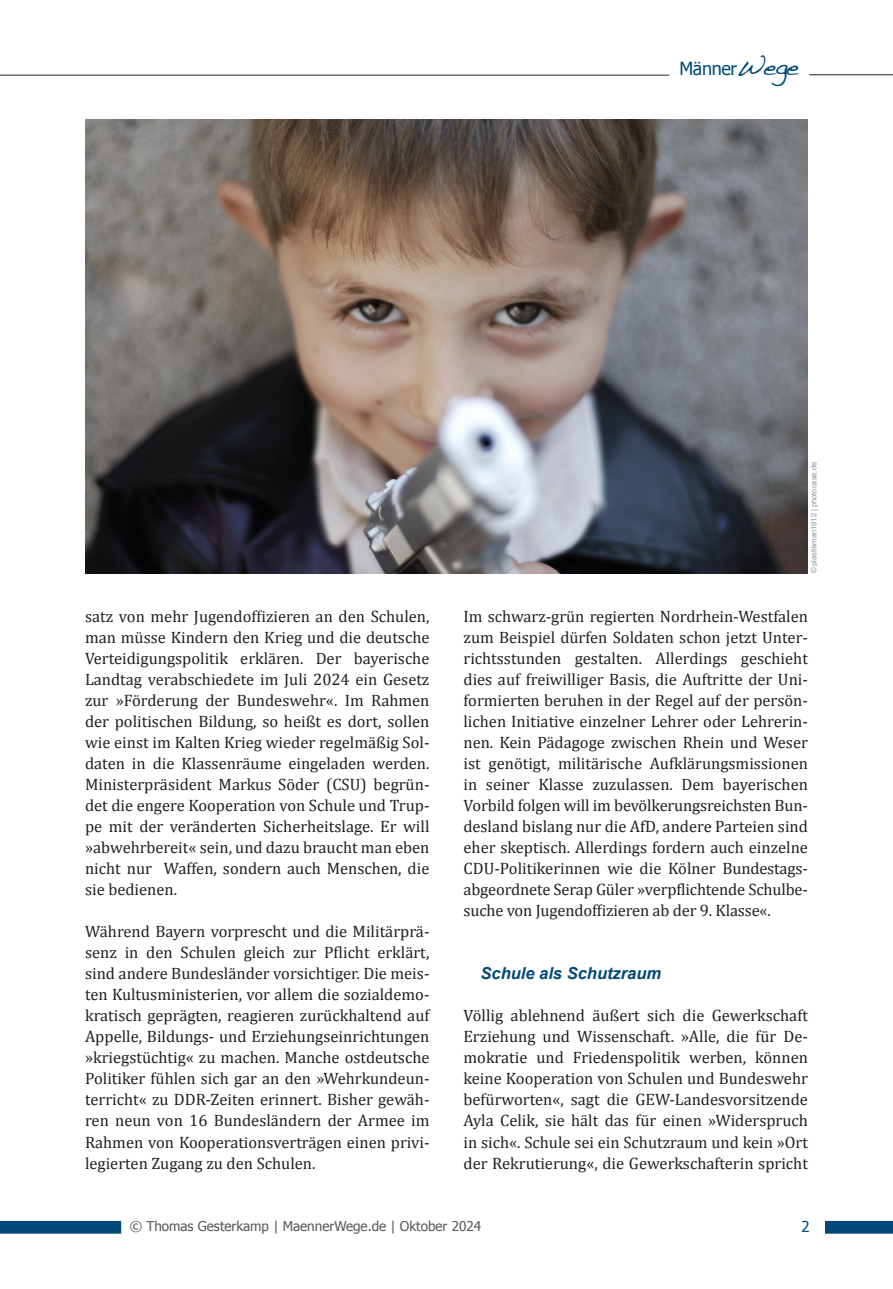
<style>
.page{position:relative;width:893px;height:1289px;background:#fff}
.page>*{position:absolute;margin:0;border:0;box-sizing:border-box;transform-origin:0 0}
.t1{font:18px "Tahoma";letter-spacing:-.02em;color:#004979}
.Lauftext_Cambria{font:16.5px/21px "Cambria";color:#231f20;text-align:justify}
.Zwi_Ü{font:italic 700 16.5px "Arial";color:#004979}
.t2{font:15px "Tahoma";color:#004979}
.t3{font:13.5px "Tahoma";color:#57585a}
.Bildautor{font:7.5px "Arial";color:#939598}
.s1{font-family:"Handwriting Dakota";font-size:27px}
</style>
<div class="page">
<svg style="left:0;top:1220px;width:121px;height:13px;background:#125682"></svg>
<svg style="left:825px;top:1220px;width:68px;height:13px"></svg>
<hr style="left:809px;top:74px;width:84px;height:1px;background:#231f20">
<hr style="left:0;top:75px;width:669px;height:1px;background:#231f20">
<img style="left:85px;top:119px;width:723px;height:454px">
<p class="t1" style="left:679px;top:57px;width:121px">Männer<span class="s1">Wege</span></p>
<p class="Lauftext_Cambria" style="left:85px;top:606px;width:346px">satz von mehr Jugendoffizieren an den Schulen, man müsse Kindern den Krieg und die deutsche Verteidigungspolitik erklären. Der bayerische Landtag verabschiedete im Juli 2024 ein Gesetz zur »Förderung der Bundeswehr«. Im Rahmen der politischen Bildung, so heißt es dort, sollen wie einst im Kalten Krieg wieder regelmäßig Sol&shy;daten in die Klassenräume eingeladen werden.<br>Ministerpräsident Markus Söder (CSU) begrün&shy;det die engere Kooperation von Schule und Trup&shy;pe mit der veränderten Sicherheitslage. Er will »abwehrbereit« sein, und dazu braucht man eben nicht nur Waffen, sondern auch Menschen, die sie bedienen.</p>
<p class="Lauftext_Cambria" style="left:85px;top:921px;width:346px">Während Bayern vorprescht und die Militärprä&shy;senz in den Schulen gleich zur Pflicht erklärt, sind andere Bundesländer vorsichtiger. Die meis&shy;ten Kultusministerien, vor allem die sozialdemo&shy;kratisch geprägten, reagieren zurückhaltend auf Appelle, Bildungs- und Erziehungseinrichtungen »kriegstüchtig« zu machen. Manche ostdeutsche Politiker fühlen sich gar an den »Wehrkundeun&shy;terricht« zu DDR-Zeiten erinnert. Bisher gewäh&shy;ren neun von 16 Bundesländern der Armee im Rahmen von Kooperationsverträgen einen privi&shy;legierten Zugang zu den Schulen.</p>
<p class="Bildautor" style="left:809px;top:573px;width:113px;rotate:-90deg">© plastikman1912 | photocase.de</p>
<p class="Lauftext_Cambria" style="left:463px;top:606px;width:346px">Im schwarz-grün regierten Nordrhein-Westfalen zum Beispiel dürfen Soldaten schon jetzt Unter&shy;richtsstunden gestalten. Allerdings geschieht dies auf freiwilliger Basis, die Auftritte der Uni&shy;formierten beruhen in der Regel auf der persön&shy;lichen Initiative einzelner Lehrer oder Lehrerin&shy;nen. Kein Pädagoge zwischen Rhein und Weser ist genötigt, militärische Aufklärungsmissionen in seiner Klasse zuzulassen. Dem bayerischen Vorbild folgen will im bevölkerungsreichsten Bun&shy;desland bislang nur die AfD, andere Parteien sind eher skeptisch. Allerdings fordern auch einzelne CDU-Politikerinnen wie die Kölner Bundestags&shy;abgeordnete Serap Güler »verpflichtende Schulbe&shy;suche von Jugendoffizieren ab der 9. Klasse«.</p>
<p class="Zwi_Ü" style="left:480px;top:962px;width:182px">Schule als Schutzraum</p>
<p class="Lauftext_Cambria" style="left:463px;top:1005px;width:346px">Völlig ablehnend äußert sich die Gewerkschaft Erziehung und Wissenschaft. »Alle, die für De&shy;mokratie und Friedenspolitik werben, können keine Kooperation von Schulen und Bundeswehr befürworten«, sagt die GEW-Landesvorsitzende Ayla Celik, sie hält das für einen »Widerspruch in sich«. Schule sei ein Schutzraum und kein »Ort der Rekrutierung«, die Gewerkschafterin spricht</p>
<p class="t3" style="left:130px;top:1217px;width:353px">© Thomas Gesterkamp | MaennerWege.de | Oktober 2024</p>
<p class="t2" style="left:801px;top:1217px;width:10px">2</p>
</div>
